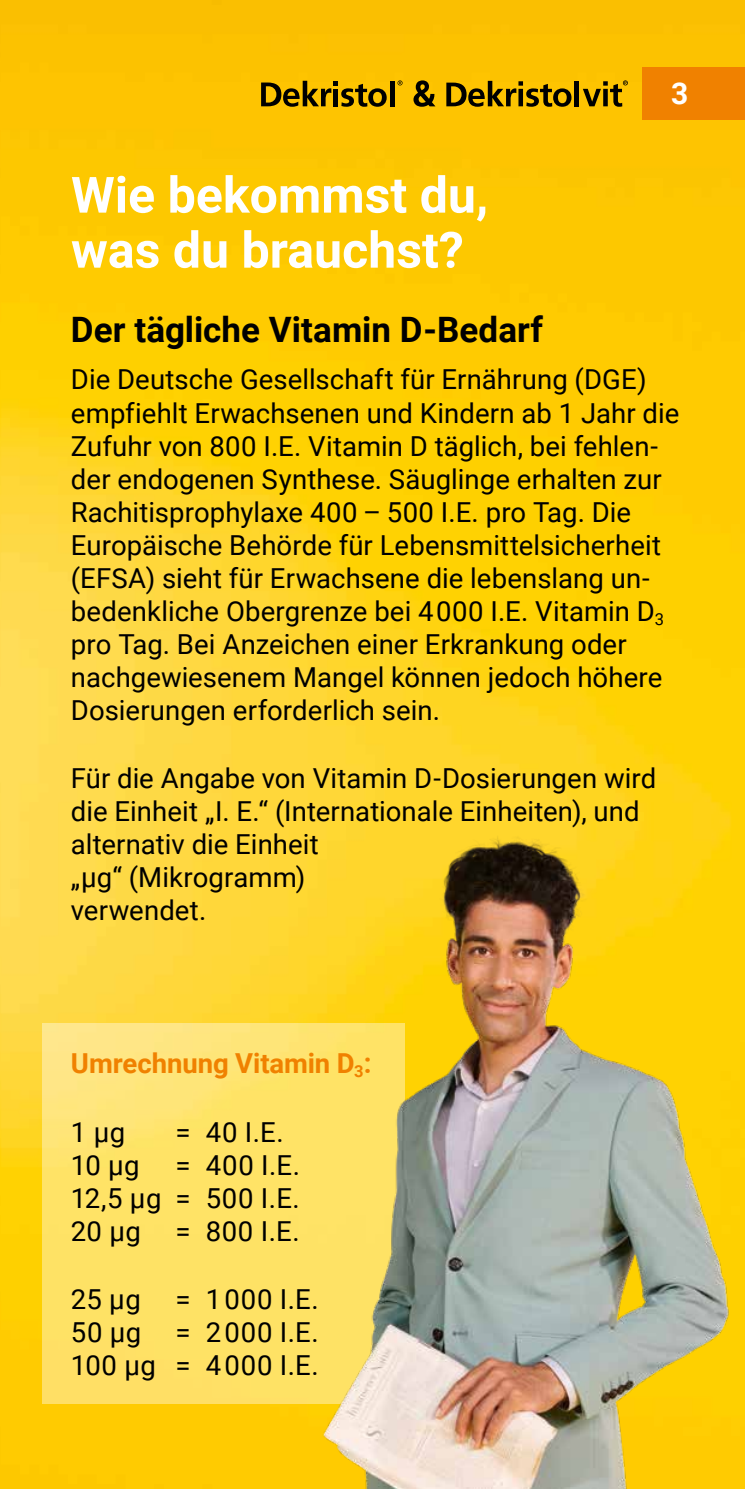
<style>
.page{position:relative;width:745px;height:1489px;background:#fff}
.page>*{position:absolute;margin:0;border:0;box-sizing:border-box;transform-origin:0 0}
.t1{font:700 50px/55px "Roboto";color:#fff}
.t2{font:700 35px "Roboto";color:#000}
.t3{font:700 30px "Roboto";color:#fff}
.t4{font:27.5px/33px "Roboto";letter-spacing:.005em;color:#000;text-align:justify}
.t5{font:700 27.5px "Roboto";letter-spacing:-.005em;color:#f08100}
</style>
<div class="page">
<img style="left:0;top:0;width:744px;height:1488px">
<svg style="left:413px;top:80px;width:22px;height:27px"></svg>
<svg style="left:446px;top:81px;width:125px;height:26px;background:#957300"></svg>
<svg style="left:582px;top:80px;width:45px;height:27px"></svg>
<hr style="left:574px;top:81px;width:4px;height:25px;background:#000">
<svg style="left:397px;top:80px;width:5px;height:5px"></svg>
<div style="left:389px;top:81px;width:5px;height:25px;background:#000"></div>
<svg style="left:261px;top:81px;width:125px;height:26px;background:#937100"></svg>
<div style="left:43px;top:1023px;width:362px;height:380px;background:linear-gradient(to bottom,#ffe782,#fedf5b)"></div>
<img style="left:131px;top:807px;width:613px;height:681px">
<div style="left:641px;top:67px;width:103px;height:53px;background:#f08100"></div>
<h1 class="t1" style="left:71px;top:165px;width:418px">Wie bekommst du, was du brauchst?</h1>
<p class="t3" style="left:670px;top:73px;width:19px">3</p>
<p class="t2" style="left:71px;top:305px;width:473px">Der tägliche Vitamin D-Bedarf</p>
<p class="t4" style="left:71px;top:362px;width:609px;text-align:left">Die Deutsche Gesellschaft für Ernährung (DGE) empfiehlt Erwachsenen und Kindern ab 1 Jahr die Zufuhr von 800 I.E. Vitamin D täglich, bei fehlen&shy;der endogenen Synthese. Säuglinge erhalten zur Rachitisprophylaxe 400 – 500 I.E. pro Tag. Die Europäische Behörde für Lebensmittelsicherheit (EFSA) sieht für Erwachsene die lebenslang un&shy;bedenkliche Obergrenze bei 4000 I.E. Vitamin D<sub>3 </sub>pro Tag. Bei Anzeichen einer Erkrankung oder nachgewiesenem Mangel können jedoch höhere Dosierungen erforderlich sein.</p>
<p class="t4" style="left:71px;top:760px;width:586px;text-align:left">Für die Angabe von Vitamin D-Dosierungen wird die Einheit „I. E.“ (Internationale Einheiten), und alternativ die Einheit<br>„μg“ (Mikrogramm)<br>verwendet.</p>
<p class="t5" style="left:71px;top:1043px;width:302px">Umrechnung Vitamin D<sub>3</sub>:</p>
<p class="t4" style="left:71px;top:1114px;width:56px">1 μg</p>
<p class="t4" style="left:175px;top:1114px;width:110px">= 40 I.E.</p>
<p class="t4" style="left:71px;top:1147px;width:70px">10 μg</p>
<p class="t4" style="left:71px;top:1147px;width:230px;text-indent:105px">= 400 I.E.<br>12,5 μg = 500 I.E.<br>20 μg</p>
<p class="t4" style="left:175px;top:1213px;width:125px">= 800 I.E.</p>
<p class="t4" style="left:71px;top:1281px;width:71px">25 μg</p>
<p class="t4" style="left:71px;top:1281px;width:249px;text-indent:105px">= 1 000 I.E.<br>50 μg = 2 000 I.E.<br>100 μg = 4 000 I.E.</p>
</div>
